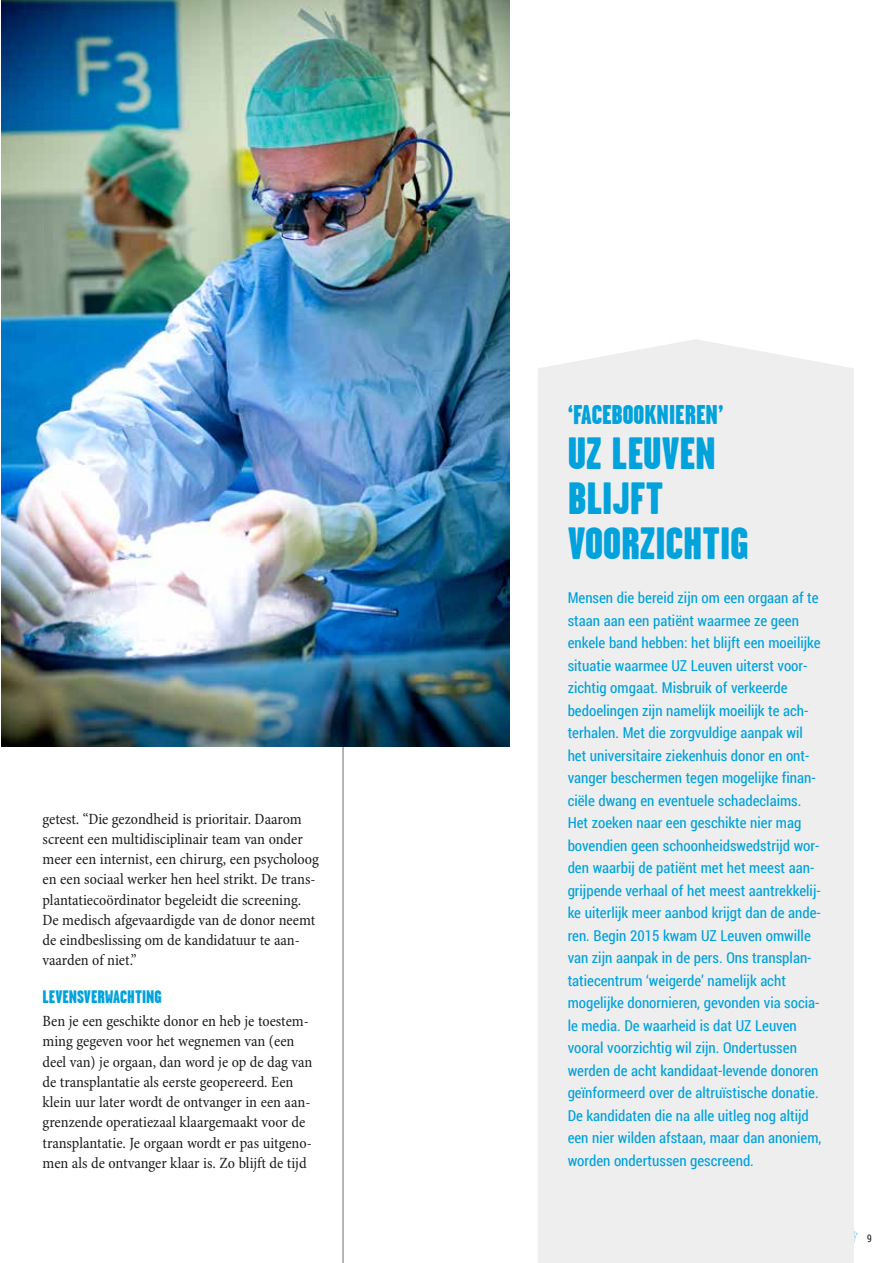
<style>
.page{position:relative;width:893px;height:1263px;background:#fff}
.page>*{position:absolute;margin:0;border:0;box-sizing:border-box;transform-origin:0 0}
.t1{font:900 45px/45px "Garage Gothic";color:#00a2dc}
.t2{font:900 27px "Garage Gothic";color:#00a2dc}
.t3{font:900 18px "Garage Gothic";color:#00a2dc}
.t4{font:condensed 15.75px/20.2px "Minion Pro";color:#1d1d1b}
.t5{font:15px/22.5px "Roboto Condensed";color:#00a2dc}
.t6{font:10.5px "Roboto Condensed";color:#1d1d1b;scale:.9 1}
</style>
<div class="page">
<svg style="left:854px;top:1231px;width:4px;height:12px"></svg>
<hr style="left:343px;top:646px;width:1px;height:617px;background:#706f6f">
<div style="left:538px;top:339px;width:316px;height:924px;background:#eee"></div>
<img style="left:1px;top:0;width:509px;height:746px">
<p class="t4" style="left:43px;top:809px;width:278px">getest. “Die gezondheid is prioritair. Daarom screent een multidisciplinair team van onder meer een internist, een chirurg, een psycholoog en een sociaal werker hen heel strikt. De trans&shy;plantatiecoördinator begeleidt die screening.<br>De medisch afgevaardigde van de donor neemt de eindbeslissing om de kandidatuur te aan&shy;vaarden of niet.”</p>
<p class="t3" style="left:43px;top:986px;width:121px">LEVENSVERWACHTING</p>
<p class="t4" style="left:43px;top:1011px;width:271px">Ben je een geschikte donor en heb je toestem&shy;ming gegeven voor het wegnemen van (een deel van) je orgaan, dan word je op de dag van de transplantatie als eerste geopereerd. Een klein uur later wordt de ontvanger in een aan&shy;grenzende operatiezaal klaargemaakt voor de transplantatie. Je orgaan wordt er pas uitgeno&shy;men als de ontvanger klaar is. Zo blijft de tijd</p>
<h2 class="t2" style="left:568px;top:400px;width:157px">‘FACEBOOKNIEREN’</h2>
<h1 class="t1" style="left:568px;top:431px;width:182px">UZ LEUVEN<br>BLIJFT<br>VOORZICHTIG</h1>
<p class="t5" style="left:568px;top:586px;width:255px">Mensen die bereid zijn om een orgaan af te staan aan een patiënt waarmee ze geen enkele band hebben: het blijft een moeilijke situatie waarmee UZ Leuven uiterst voor&shy;zichtig omgaat. Misbruik of verkeerde bedoelingen zijn namelijk moeilijk te ach&shy;terhalen. Met die zorgvuldige aanpak wil het universitaire ziekenhuis donor en ont&shy;vanger beschermen tegen mogelijke finan&shy;ciële dwang en eventuele schadeclaims.<br>Het zoeken naar een geschikte nier mag bovendien geen schoonheidswedstrijd wor&shy;den waarbij de patiënt met het meest aan&shy;grijpende verhaal of het meest aantrekkelij&shy;ke uiterlijk meer aanbod krijgt dan de ande&shy;ren. Begin 2015 kwam UZ Leuven omwille van zijn aanpak in de pers. Ons transplan&shy;tatiecentrum ‘weigerde’ namelijk acht mogelijke donornieren, gevonden via socia&shy;le media. De waarheid is dat UZ Leuven vooral voorzichtig wil zijn. Ondertussen werden de acht kandidaat-levende donoren geïnformeerd over de altruïstische donatie.<br>De kandidaten die na alle uitleg nog altijd een nier wilden afstaan, maar dan anoniem, worden ondertussen gescreend.</p>
<p class="t6" style="left:867px;top:1231px;width:7px">9</p>
</div>
